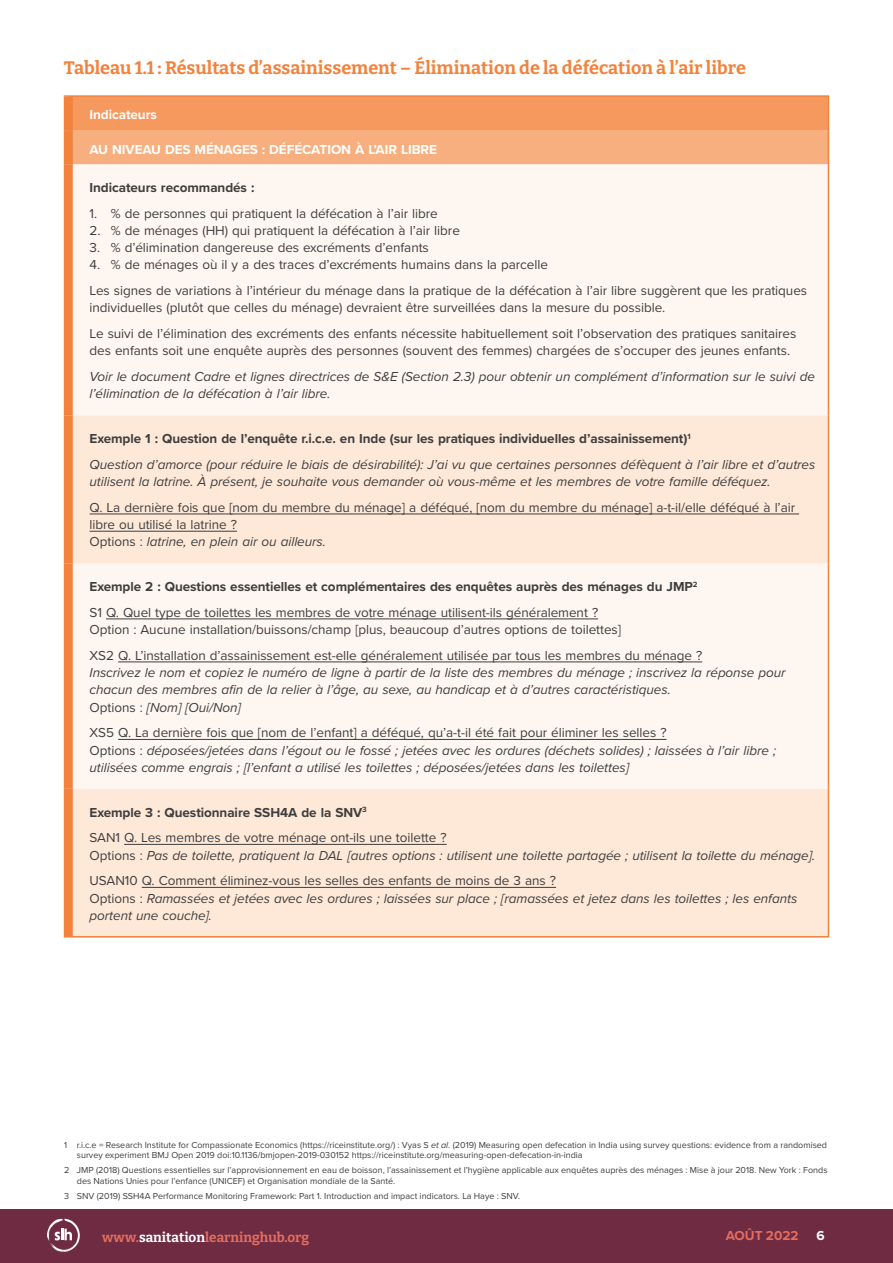
<style>
.page{position:relative;width:893px;height:1263px;background:#fff}
.page>*{position:absolute;margin:0;border:0;box-sizing:border-box;transform-origin:0 0}
.Body_Header{font:100 18px "Bitter";color:#f2823c}
.Q_A{font:italic 13.5px/17.2px "Proxima Nova";letter-spacing:-.005em;color:#3e3e3f}
.Body{font:13.5px/17.2px "Proxima Nova";letter-spacing:-.005em;color:#3e3e3f}
.Body-2{font:italic 13.5px/17.2px "Proxima Nova";letter-spacing:-.005em;color:#3e3e3f}
.Q_A-2{font:13.5px/17.2px "Proxima Nova";letter-spacing:-.005em;color:#3e3e3f}
.Body-3{font:700 13.5px "Proxima Nova";letter-spacing:-.005em;color:#3e3e3f}
.Body-4{font:700 13.5px "Proxima Nova";letter-spacing:-.005em;color:#fff}
.t1{font:100 13.5px "Bitter";color:#e46d5f}
.t2{font:700 13.5px "Proxima Nova";color:#e46d5f}
.Footnote{font:9px/10.8px "Proxima Nova";color:#3e3e3f}
.s1{font-style:italic}
.s2{font-style:normal}
.s3{color:#fff}
</style>
<div class="page">
<div style="left:68px;top:96px;width:760px;height:34px;background:#f6995f"></div>
<div style="left:68px;top:130px;width:760px;height:34px;background:#f7af7f"></div>
<div style="left:73px;top:164px;width:755px;height:251px;background:#fef7f1"></div>
<svg style="left:73px;top:415px;width:755px;height:521px;fill:#fee9d8"></svg>
<hr style="left:64px;top:95px;width:765px;height:2px;background:#f2823c">
<hr style="left:828px;top:97px;width:1px;height:33px;background:#f2823c">
<hr style="left:828px;top:130px;width:1px;height:34px;background:#f2823c">
<hr style="left:828px;top:164px;width:1px;height:251px;background:#f2823c">
<hr style="left:828px;top:415px;width:1px;height:148px;background:#f2823c">
<hr style="left:828px;top:563px;width:1px;height:226px;background:#f2823c">
<hr style="left:828px;top:789px;width:1px;height:147px;background:#f2823c">
<hr style="left:64px;top:936px;width:765px;height:1px;background:#f2823c">
<div style="left:64px;top:97px;width:9px;height:33px;background:#f2823c"></div>
<div style="left:64px;top:130px;width:9px;height:34px;background:#f2823c"></div>
<div style="left:64px;top:164px;width:9px;height:251px;background:#f2823c"></div>
<div style="left:64px;top:415px;width:9px;height:148px;background:#f2823c"></div>
<div style="left:64px;top:563px;width:9px;height:226px;background:#f2823c"></div>
<div style="left:64px;top:789px;width:9px;height:147px;background:#f2823c"></div>
<hr style="left:90px;top:514px;width:709px;height:1px;background:#3e3e3f">
<hr style="left:90px;top:531px;width:147px;height:1px;background:#3e3e3f">
<hr style="left:106px;top:618px;width:492px;height:1px;background:#3e3e3f">
<hr style="left:118px;top:661px;width:584px;height:1px;background:#3e3e3f">
<hr style="left:118px;top:739px;width:548px;height:1px;background:#3e3e3f">
<hr style="left:124px;top:844px;width:323px;height:1px;background:#3e3e3f">
<hr style="left:142px;top:887px;width:414px;height:1px;background:#3e3e3f">
<div style="left:0;top:1209px;width:893px;height:54px;background:#6e2b41"></div>
<svg style="left:47px;top:1218px;width:33px;height:34px"></svg>
<p class="Body_Header" style="left:64px;top:56px;width:684px">Tableau 1.1 : Résultats d’assainissement – Élimination de la défécation à l’air libre</p>
<p class="Body-4" style="left:90px;top:105px;width:69px">Indicateurs</p>
<p class="Body-4" style="left:90px;top:139px;width:349px">AU NIVEAU DES MÉNAGES : DÉFÉCATION À L’AIR LIBRE</p>
<p class="Body-3" style="left:90px;top:177px;width:166px">Indicateurs recommandés :</p>
<p class="Body" style="left:90px;top:204px;width:350px">1. % de personnes qui pratiquent la défécation à l’air libre</p>
<p class="Body" style="left:90px;top:221px;width:372px">2. % de ménages (HH) qui pratiquent la défécation à l’air libre</p>
<p class="Body" style="left:90px;top:238px;width:341px">3. % d’élimination dangereuse des excréments d’enfants</p>
<p class="Body" style="left:90px;top:256px;width:460px">4. % de ménages où il y a des traces d’excréments humains dans la parcelle</p>
<p class="Body" style="left:90px;top:281px;width:719px">Les signes de variations à l’intérieur du ménage dans la pratique de la défécation à l’air libre suggèrent que les pratiques individuelles (plutôt que celles du ménage) devraient être surveillées dans la mesure du possible.</p>
<p class="Body" style="left:90px;top:324px;width:708px">Le suivi de l’élimination des excréments des enfants nécessite habituellement soit l’observation des pratiques sanitaires des enfants soit une enquête auprès des personnes (souvent des femmes) chargées de s’occuper des jeunes enfants.</p>
<p class="Body-2" style="left:90px;top:367px;width:727px">Voir le document Cadre et lignes directrices de S&amp;E (Section 2.3) pour obtenir un complément d’information sur le suivi de l’élimination de la défécation à l’air libre.</p>
<p class="Body-3" style="left:90px;top:428px;width:603px">Exemple 1 : Question de l’enquête r.i.c.e. en Inde (sur les pratiques individuelles d’assainissement)<sup>1</sup></p>
<p class="Body-2" style="left:90px;top:455px;width:727px">Question d’amorce (pour réduire le biais de désirabilité): J’ai vu que certaines personnes défèquent à l’air libre et d’autres utilisent la latrine. À présent, je souhaite vous demander où vous-même et les membres de votre famille déféquez.</p>
<p class="Q_A-2" style="left:90px;top:498px;width:707px">Q. La dernière fois que [nom du membre du ménage] a déféqué, [nom du membre du ménage] a-t-il/elle déféqué à l’air libre ou utilisé la latrine ?<br>Options : <span class="s1">latrine, en plein air ou ailleurs.</span></p>
<p class="Body-3" style="left:90px;top:576px;width:610px">Exemple 2 : Questions essentielles et complémentaires des enquêtes auprès des ménages du JMP<sup>2</sup></p>
<p class="Q_A-2" style="left:90px;top:603px;width:533px">S1 Q. Quel type de toilettes les membres de votre ménage utilisent-ils généralement ?<br>Option : Aucune installation/buissons/champ [plus, beaucoup d’autres options de toilettes]</p>
<p class="Q_A" style="left:90px;top:646px;width:698px"><span class="s2">XS2 Q. L’installation d’assainissement est-elle généralement utilisée par tous les membres du ménage ?<br></span>Inscrivez le nom et copiez le numéro de ligne à partir de la liste des membres du ménage ; inscrivez la réponse pour chacun des membres afin de la relier à l’âge, au sexe, au handicap et à d’autres caractéristiques.<br><span class="s2">Options :</span> [Nom] [Oui/Non]</p>
<p class="Q_A" style="left:90px;top:724px;width:688px"><span class="s2">XS5 Q. La dernière fois que [nom de l’enfant] a déféqué, qu’a-t-il été fait pour éliminer les selles ?<br>Options :</span> déposées/jetées dans l’égout ou le fossé ; jetées avec les ordures (déchets solides) ; laissées à l’air libre ; utilisées comme engrais ; [l’enfant a utilisé les toilettes ; déposées/jetées dans les toilettes]</p>
<p class="Body-3" style="left:90px;top:802px;width:279px">Exemple 3 : Questionnaire SSH4A de la SNV<sup>3</sup></p>
<p class="Q_A" style="left:90px;top:828px;width:727px"><span class="s2">SAN1 Q. Les membres de votre ménage ont-ils une toilette ?<br>Options :</span> Pas de toilette, pratiquent la DAL [autres options : utilisent une toilette partagée ; utilisent la toilette du ménage].</p>
<p class="Q_A" style="left:90px;top:871px;width:709px"><span class="s2">USAN10 Q. Comment éliminez-vous les selles des enfants de moins de 3 ans ?<br>Options :</span> Ramassées et jetées avec les ordures ; laissées sur place ; [ramassées et jetez dans les toilettes ; les enfants portent une couche].</p>
<p class="Footnote" style="left:77px;top:1139px;width:752px;text-indent:-13px">1 r.i.c.e = Research Institute for Compassionate Economics (https://riceinstitute.org/) : Vyas S <span class="s1">et al.</span> (2019) Measuring open defecation in India using survey questions: evidence from a randomised survey experiment BMJ Open 2019 doi:10.1136/bmjopen-2019-030152 https://riceinstitute.org/measuring-open-defecation-in-india</p>
<p class="Footnote" style="left:77px;top:1164px;width:752px;text-indent:-13px">2 JMP (2018) Questions essentielles sur l’approvisionnement en eau de boisson, l’assainissement et l’hygiène applicable aux enquêtes auprès des ménages : Mise à jour 2018. New York : Fonds des Nations Unies pour l’enfance (UNICEF) et Organisation mondiale de la Santé.</p>
<p class="Footnote" style="left:64px;top:1190px;width:457px">3 SNV (2019) SSH4A Performance Monitoring Framework: Part 1. Introduction and impact indicators. La Haye : SNV.</p>
<p class="t1" style="left:102px;top:1228px;width:209px">www.<span class="s3">sanitation</span>learninghub.org</p>
<p class="t2" style="left:726px;top:1225px;width:74px">AOÛT 2022</p>
<p class="Body-4" style="left:816px;top:1225px;width:10px">6</p>
</div>
